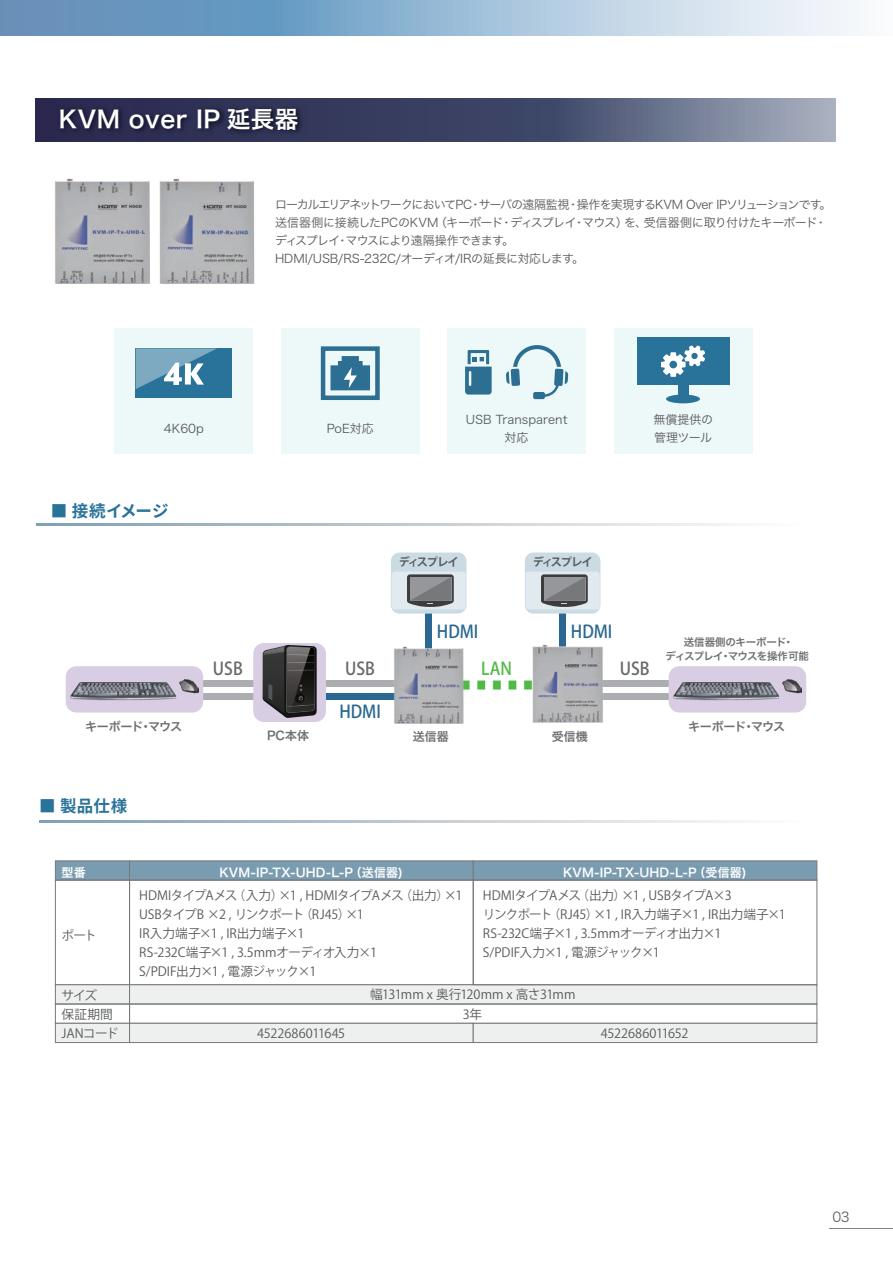
<style>
.page{position:relative;width:893px;height:1263px;background:#fff}
.page>*{position:absolute;margin:0;border:0;box-sizing:border-box;transform-origin:0 0}
.t1{font:23.55px "Hiragino Sans W6";letter-spacing:.02em;color:#fff}
.t2{font:500 17.55px "Koz Go Pro";color:#2a6891;scale:.93 1}
.t3{font:500 17.55px "Koz Go Pro";color:#67696b;scale:.93 1}
.t4{font:500 17.55px "Koz Go Pro";color:#52b947;scale:.93 1}
.t5{font:700 16.5px "Noto Sans CJ Kjp";letter-spacing:.02em;color:#297299}
.t6{font:13.5px "Hiragino Sans W3";color:#636366}
.t7{font:12.6px/19px "Koz Go Pr 6 N";letter-spacing:-.015em;color:#585a5b}
.t8{font:12.6px/20.1px "Koz Go Pr 6 N";letter-spacing:-.045em;color:#585a5b;text-align:center}
.t9{font:12.6px/19px "Koz Go Pr 6 N";letter-spacing:-.035em;color:#585a5b}
.t10{font:12px/18px "Hiragino Sans W3";letter-spacing:-.06em;color:#585a5b}
.t11{font:12px "Hiragino Sans W6";letter-spacing:.01em;color:#fff}
.t12{font:12px/18px "Hira Kaku Pro W3";color:#585a5b;text-align:center}
.t13{font:12px "Hira Kaku Pro W6";letter-spacing:-.055em;color:#6e6f72}
.t14{font:12px "Hira Kaku Pro W6";letter-spacing:-.015em;color:#6e6f72}
.t15{font:700 11.25px "Koz Go Pro";letter-spacing:-.11em;color:#585a5c}
.t16{font:10.5px/14px "Hira Kaku Pro W6";letter-spacing:-.035em;color:#6e6f72;text-align:center}
</style>
<div class="page">
<svg style="left:0;top:0;width:854px;height:35px;background:#9abad5"></svg>
<hr style="left:829px;top:1228px;width:64px;height:1px;background:#808285">
<svg style="left:36px;top:98px;width:799px;height:43px;background:#565d7a"></svg>
<img style="left:46px;top:103px;width:262px;height:39px">
<svg style="left:39px;top:820px;width:699px;height:2px"></svg>
<svg style="left:36px;top:524px;width:699px;height:1px"></svg>
<img style="left:159px;top:178px;width:96px;height:106px">
<img style="left:55px;top:178px;width:95px;height:106px">
<svg style="left:466px;top:680px;width:65px;height:9px"></svg>
<div style="left:199px;top:681px;width:58px;height:6px;background:#acadb0"></div>
<div style="left:319px;top:681px;width:82px;height:6px;background:#acadb0"></div>
<div style="left:319px;top:693px;width:82px;height:6px;background:#2a6891"></div>
<div style="left:199px;top:693px;width:58px;height:6px;background:#acadb0"></div>
<div style="left:253px;top:643px;width:73px;height:79px;background:#d9cde3;border-radius:11px"></div>
<svg style="left:262px;top:645px;width:55px;height:73px;background:#464446"></svg>
<div style="left:66px;top:666px;width:137px;height:46px;background:#d9cde3;border-radius:11px"></div>
<img style="left:70px;top:679px;width:129px;height:22px">
<div style="left:425px;top:609px;width:7px;height:83px;background:#2a6891"></div>
<div style="left:391px;top:552px;width:75px;height:62px;background:#cadbe3;border-radius:9px"></div>
<div style="left:391px;top:571px;width:75px;height:38px;background:#e1ebef;border-radius:3px"></div>
<svg style="left:407px;top:574px;width:47px;height:33px;background:#78797b"></svg>
<div style="left:559px;top:609px;width:7px;height:83px;background:#2a6891"></div>
<div style="left:525px;top:552px;width:75px;height:62px;background:#cadbe3;border-radius:9px"></div>
<div style="left:525px;top:571px;width:75px;height:38px;background:#e1ebef;border-radius:3px"></div>
<svg style="left:541px;top:574px;width:47px;height:33px;background:#78797b"></svg>
<div style="left:596px;top:681px;width:77px;height:6px;background:#acadb0"></div>
<div style="left:596px;top:693px;width:76px;height:6px;background:#acadb0"></div>
<div style="left:668px;top:666px;width:138px;height:46px;background:#d9cde3;border-radius:11px"></div>
<img style="left:673px;top:679px;width:129px;height:22px">
<img style="left:531px;top:644px;width:72px;height:79px">
<img style="left:391px;top:646px;width:75px;height:78px">
<div style="left:55px;top:860px;width:75px;height:20px;background:#7a9cb0;border:1px solid #77787c"></div>
<div style="left:129px;top:860px;width:344px;height:20px;background:#7a9cb0;border:1px solid #77787c"></div>
<div style="left:55px;top:880px;width:75px;height:105px;border:1px solid #77787c"></div>
<div style="left:129px;top:880px;width:344px;height:105px;border:1px solid #77787c"></div>
<div style="left:55px;top:984px;width:75px;height:20px;background:#eef0f0;border:1px solid #77787c"></div>
<div style="left:129px;top:984px;width:688px;height:20px;background:#eef0f0;border:1px solid #77787c"></div>
<div style="left:55px;top:1004px;width:75px;height:20px;border:1px solid #77787c"></div>
<div style="left:129px;top:1004px;width:688px;height:20px;border:1px solid #77787c"></div>
<div style="left:55px;top:1023px;width:75px;height:20px;background:#eef0f0;border:1px solid #77787c"></div>
<div style="left:129px;top:1023px;width:344px;height:20px;background:#eef0f0;border:1px solid #77787c"></div>
<div style="left:473px;top:860px;width:344px;height:20px;background:#7a9cb0;border:1px solid #77787c"></div>
<div style="left:473px;top:880px;width:344px;height:105px;border:1px solid #77787c"></div>
<div style="left:473px;top:1023px;width:344px;height:20px;background:#eef0f0;border:1px solid #77787c"></div>
<div style="left:115px;top:328px;width:138px;height:125px;background:#edf8f9"></div>
<div style="left:136px;top:348px;width:96px;height:50px;background:#297299"></div>
<svg style="left:136px;top:348px;width:81px;height:41px"></svg>
<div style="left:281px;top:328px;width:138px;height:125px;background:#edf8f9"></div>
<div style="left:321px;top:346px;width:59px;height:54px;border:4px solid #2d6e93"></div>
<svg style="left:330px;top:356px;width:40px;height:34px"></svg>
<div style="left:447px;top:328px;width:139px;height:125px;background:#edf8f9"></div>
<svg style="left:506px;top:345px;width:62px;height:54px"></svg>
<svg style="left:465px;top:350px;width:27px;height:45px"></svg>
<div style="left:614px;top:328px;width:138px;height:125px;background:#edf8f9"></div>
<div style="left:637px;top:337px;width:92px;height:48px;background:#297299"></div>
<div style="left:678px;top:380px;width:10px;height:20px;background:#297299"></div>
<div style="left:666px;top:394px;width:34px;height:9px;background:#297299;border-radius:50%"></div>
<svg style="left:661px;top:345px;width:44px;height:32px"></svg>
<h1 class="t1" style="left:59px;top:98px;width:241px">KVM over IP 延長器</h1>
<p class="t10" style="left:275px;top:194px;width:558px">ローカルエリアネットワークにおいてPC・サーバの遠隔監視・操作を実現するKVM Over IPソリューションです。送信器側に接続したPCのKVM（キーボード・ディスプレイ・マウス）を、受信器側に取り付けたキーボード・ディスプレイ・マウスにより遠隔操作できます。<br>HDMI/USB/RS-232C/オーディオ/IRの延長に対応します。</p>
<p class="t12" style="left:164px;top:418px;width:41px">4K60p</p>
<p class="t12" style="left:327px;top:418px;width:49px">PoE対応</p>
<p class="t12" style="left:466px;top:409px;width:103px">USB Transparent対応</p>
<p class="t12" style="left:653px;top:409px;width:61px;text-align:left">無償提供の管理ツール</p>
<h3 class="t5" style="left:51px;top:501px;width:119px">■ 接続イメージ</h3>
<p class="t13" style="left:85px;top:716px;width:98px">キーボード・マウス</p>
<h3 class="t5" style="left:39px;top:796px;width:90px">■ 製品仕様</h3>
<p class="t15" style="left:399px;top:555px;width:61px">ディスプレイ</p>
<p class="t15" style="left:533px;top:555px;width:61px">ディスプレイ</p>
<h2 class="t3" style="left:213px;top:658px;width:34px">USB</h2>
<h2 class="t3" style="left:345px;top:658px;width:34px">USB</h2>
<p class="t14" style="left:267px;top:724px;width:44px">PC本体</p>
<h2 class="t2" style="left:339px;top:700px;width:46px">HDMI</h2>
<h2 class="t2" style="left:437px;top:620px;width:46px">HDMI</h2>
<h2 class="t2" style="left:571px;top:620px;width:46px">HDMI</h2>
<h2 class="t4" style="left:481px;top:658px;width:34px">LAN</h2>
<h2 class="t3" style="left:620px;top:658px;width:34px">USB</h2>
<p class="t16" style="left:665px;top:635px;width:145px">送信器側のキーボード・<br>ディスプレイ・マウスを操作可能</p>
<p class="t14" style="left:413px;top:726px;width:37px">送信器</p>
<p class="t14" style="left:552px;top:725px;width:37px">受信機</p>
<p class="t13" style="left:688px;top:716px;width:98px">キーボード・マウス</p>
<p class="t11" style="left:62px;top:861px;width:26px">型番</p>
<p class="t7" style="left:62px;top:926px;width:37px">ポート</p>
<p class="t9" style="left:62px;top:986px;width:58px">サイズ<br>保証期間<br>JANコード</p>
<p class="t11" style="left:220px;top:861px;width:185px">KVM-IP-TX-UHD-L-P（送信器)</p>
<p class="t7" style="left:139px;top:886px;width:325px">HDMIタイプAメス（入力）×1 , HDMIタイプAメス（出力）×1<br>USBタイプB ×2 , リンクポート（RJ45）×1<br>IR入力端子×1 , IR出力端子×1<br>RS-232C端子×1 , 3.5mmオーディオ入力×1<br>S/PDIF出力×1 , 電源ジャック×1</p>
<p class="t8" style="left:370px;top:984px;width:207px">幅131mm x 奥行120mm x 高さ31mm<br>3年</p>
<p class="t7" style="left:257px;top:1024px;width:90px">4522686011645</p>
<p class="t11" style="left:563px;top:861px;width:185px">KVM-IP-TX-UHD-L-P（受信器)</p>
<p class="t7" style="left:483px;top:886px;width:304px">HDMIタイプAメス（出力）×1 , USBタイプA×3<br>リンクポート（RJ45）×1 , IR入力端子×1 , IR出力端子×1<br>RS-232C端子×1 , 3.5mmオーディオ出力×1<br>S/PDIF入力×1 , 電源ジャック×1</p>
<p class="t7" style="left:601px;top:1024px;width:89px">4522686011652</p>
<p class="t6" style="left:832px;top:1205px;width:19px">03</p>
</div>
